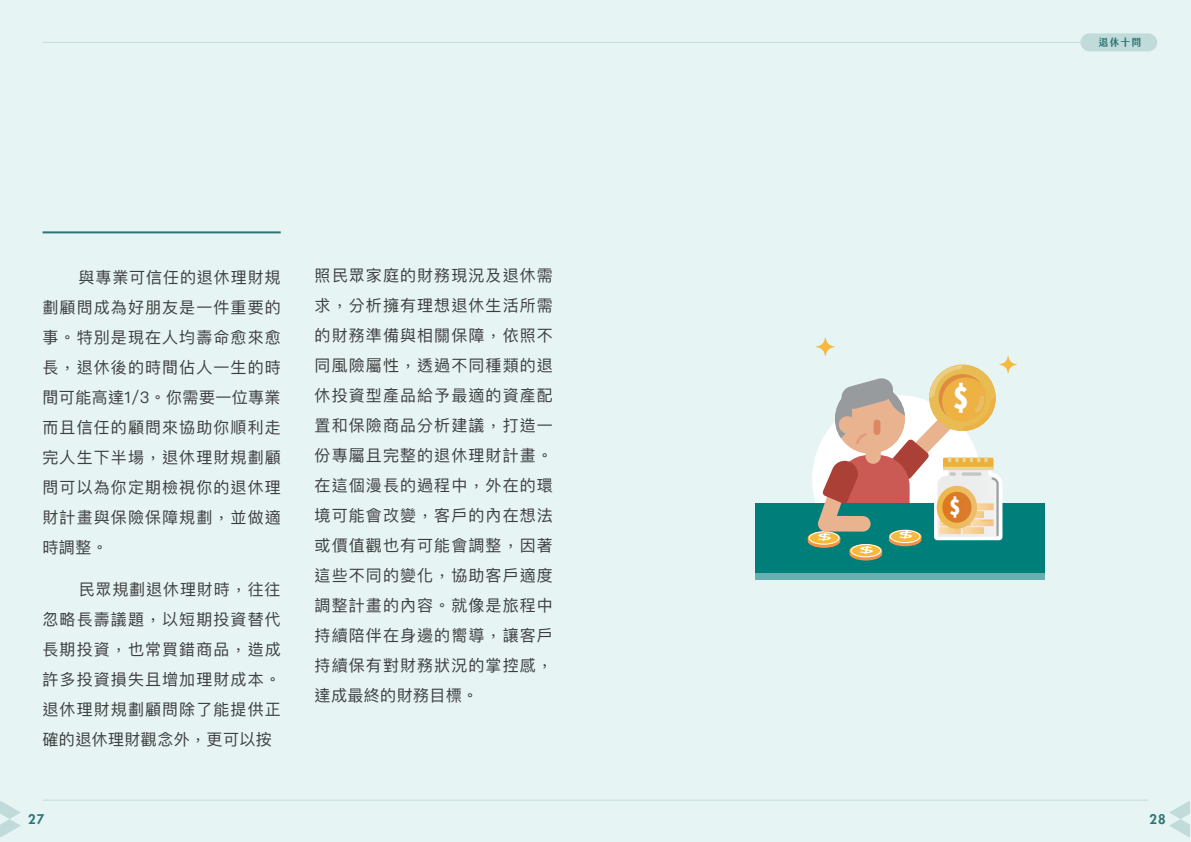
<style>
.page{position:relative;width:1191px;height:842px;background:#e6f4f4}
.page>*{position:absolute;margin:0;border:0;box-sizing:border-box;transform-origin:0 0}
.t1{font:30.6px "Gen Shin Gothic Monospace Heavy";color:#fff}
.t2{font:21.7px "Gen Shin Gothic Monospace Heavy";color:#fff}
.t3{font:16px/30px "Ping Fang TC";letter-spacing:.07em;color:#3e3e3f;text-align:justify}
.t4{font:800 13px "Futura Std";color:#2a7674}
.t5{font:10px "jf jinxuan fresh 2.2 bold";color:#2a7674}
.t6{font:700 8.6px "Lato";color:#fff;scale:3.04 1}
</style>
<div class="page">
<svg style="left:0;top:801px;width:21px;height:36px"></svg>
<svg style="left:1169px;top:801px;width:21px;height:36px"></svg>
<hr style="left:43px;top:800px;width:1105px;height:1px;background:#2a7674">
<hr style="left:43px;top:231px;width:238px;height:2px;background:#2a7674">
<div style="left:1080px;top:33px;width:77px;height:18px;background:#c1dbda;border-radius:9px"></div>
<hr style="left:43px;top:42px;width:1037px;height:1px;background:#2a7674">
<svg style="left:999px;top:356px;width:17px;height:17px"></svg>
<div style="left:756px;top:504px;width:288px;height:76px;background:#007e7a"></div>
<div style="left:756px;top:574px;width:288px;height:6px;background:#68afaf"></div>
<svg style="left:816px;top:338px;width:18px;height:18px"></svg>
<svg style="left:806px;top:365px;width:196px;height:195px"></svg>
<div style="left:942px;top:492px;width:29px;height:31px;background:#dd7a26;border-radius:50%"></div>
<p class="t3" style="left:43px;top:262px;width:240px;text-indent:36px">與專業可信任的退休理財規劃顧問成為好朋友是一件重要的事。特別是現在人均壽命愈來愈長，退休後的時間佔人一生的時間可能高達1/3。你需要一位專業而且信任的顧問來協助你順利走完人生下半場，退休理財規劃顧問可以為你定期檢視你的退休理財計畫與保險保障規劃，並做適時調整。</p>
<p class="t3" style="left:43px;top:574px;width:240px;text-indent:36px">民眾規劃退休理財時，往往忽略長壽議題，以短期投資替代長期投資，也常買錯商品，造成許多投資損失且增加理財成本。退休理財規劃顧問除了能提供正確的退休理財觀念外，更可以按</p>
<p class="t3" style="left:315px;top:260px;width:240px">照民眾家庭的財務現況及退休需求，分析擁有理想退休生活所需的財務準備與相關保障，依照不同風險屬性，透過不同種類的退休投資型產品給予最適的資產配置和保險商品分析建議，打造一份專屬且完整的退休理財計畫。在這個漫長的過程中，外在的環境可能會改變，客戶的內在想法或價值觀也有可能會調整，因著這些不同的變化，協助客戶適度調整計畫的內容。就像是旅程中持續陪伴在身邊的嚮導，讓客戶持續保有對財務狀況的掌控感，達成最終的財務目標。</p>
<p class="t5" style="left:1098px;top:37px;width:44px">退休十問</p>
<p class="t6" style="left:817px;top:532px;width:6px">$</p>
<p class="t6" style="left:898px;top:530px;width:6px">$</p>
<p class="t6" style="left:858px;top:545px;width:6px">$</p>
<h1 class="t1" style="left:953px;top:374px;width:17px">$</h1>
<h2 class="t2" style="left:949px;top:489px;width:12px">$</h2>
<p class="t4" style="left:28px;top:811px;width:18px">27</p>
<p class="t4" style="left:1149px;top:811px;width:18px">28</p>
</div>
